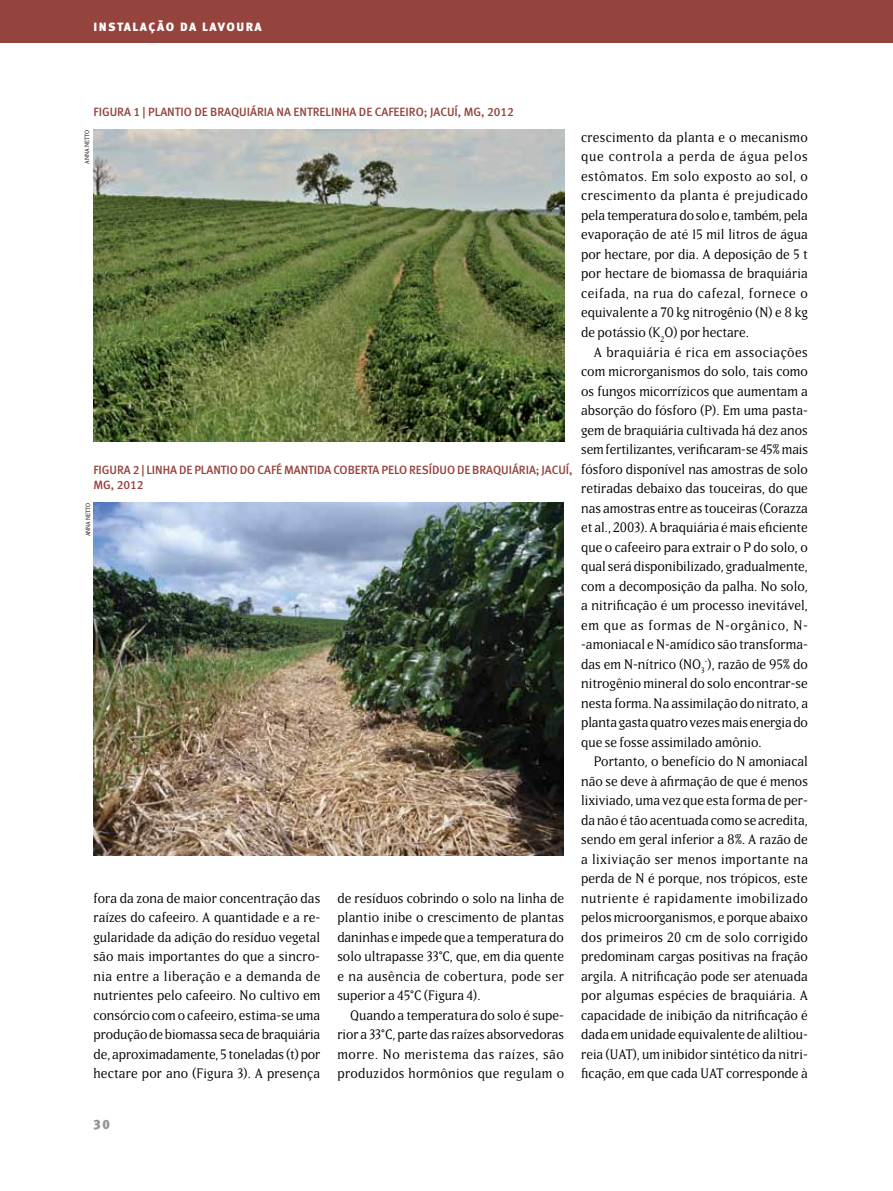
<style>
.page{position:relative;width:893px;height:1191px;background:#fff}
.page>*{position:absolute;margin:0;border:0;box-sizing:border-box;transform-origin:0 0}
.t1{font:13.5px/19.5px "Matrix Book Lining";color:#000;text-align:justify}
.t2{font:13.5px "Meta Black Caps Expert";color:#939598}
.t3{font:12px/15px "Meta Medium LF";letter-spacing:-.005em;color:#95433d}
.t4{font:12px "Meta Black Caps";letter-spacing:.125em;color:#fff}
.t5{font:6px "Matrix Book Lining";color:#000}
</style>
<div class="page">
<img style="left:94px;top:130px;width:470px;height:311px">
<img style="left:94px;top:502px;width:470px;height:353px">
<div style="left:0;top:0;width:893px;height:43px;background:#95433d"></div>
<p class="t4" style="left:93px;top:19px;width:170px">INSTALAÇÃO DA LAVOURA</p>
<p class="t3" style="left:94px;top:104px;width:422px">FIGURA 1 | PLANTIO DE BRAQUIÁRIA NA ENTRELINHA DE CAFEEIRO; JACUÍ, MG, 2012</p>
<p class="t5" style="left:84px;top:164px;width:35px;rotate:-90deg">Anna Netto</p>
<p class="t3" style="left:93px;top:462px;width:481px">FIGURA 2 | LINHA DE PLANTIO DO CAFÉ MANTIDA COBERTA PELO RESÍDUO DE BRAQUIÁRIA; JACUÍ,<br>MG, 2012</p>
<p class="t5" style="left:85px;top:536px;width:35px;rotate:-90deg">Anna Netto</p>
<p class="t1" style="left:94px;top:888px;width:228px">fora da zona de maior concentração das raízes do cafeeiro. A quantidade e a re&shy;gularidade da adição do resíduo vegetal são mais importantes do que a sincro&shy;nia entre a liberação e a demanda de nutrientes pelo cafeeiro. No cultivo em consórcio com o cafeeiro, estima-se uma produção de biomassa seca de braquiária de, aproximadamente, 5 toneladas (t) por hectare por ano (Figura 3). A presença</p>
<p class="t1" style="left:337px;top:888px;width:228px">de resíduos cobrindo o solo na linha de plantio inibe o crescimento de plantas daninhas e impede que a temperatura do solo ultrapasse 33°C, que, em dia quente e na ausência de cobertura, pode ser superior a 45°C (Figura 4).</p>
<p class="t1" style="left:337px;top:1005px;width:228px;text-indent:13px">Quando a temperatura do solo é supe&shy;rior a 33°C, parte das raízes absorvedoras morre. No meristema das raízes, são produzidos hormônios que regulam o</p>
<p class="t1" style="left:581px;top:127px;width:228px">crescimento da planta e o mecanismo que controla a perda de água pelos estômatos. Em solo exposto ao sol, o crescimento da planta é prejudicado pela temperatura do solo e, também, pela evaporação de até 15 mil litros de água por hectare, por dia. A deposição de 5 t por hectare de biomassa de braquiária ceifada, na rua do cafezal, fornece o equivalente a 70 kg nitrogênio (N) e 8 kg de potássio (K<sub>2</sub>O) por hectare.</p>
<p class="t1" style="left:581px;top:342px;width:228px;text-indent:13px">A braquiária é rica em associações com microrganismos do solo, tais como os fungos micorrízicos que aumentam a absorção do fósforo (P). Em uma pasta&shy;gem de braquiária cultivada há dez anos sem fertilizantes, verificaram-se 45% mais fósforo disponível nas amostras de solo retiradas debaixo das touceiras, do que nas amostras entre as touceiras (Corazza et al., 2003). A braquiária é mais eficiente que o cafeeiro para extrair o P do solo, o qual será disponibilizado, gradualmente, com a decomposição da palha. No solo, a nitrificação é um processo inevitável, em que as formas de N-orgânico, N--amoniacal e N-amídico são transforma&shy;das em N-nítrico (NO <sub>3</sub><sup>-</sup>), razão de 95% do nitrogênio mineral do solo encontrar-se nesta forma. Na assimilação do nitrato, a planta gasta quatro vezes mais energia do que se fosse assimilado amônio.</p>
<p class="t1" style="left:581px;top:751px;width:228px;text-indent:13px">Portanto, o benefício do N amoniacal não se deve à afirmação de que é menos lixiviado, uma vez que esta forma de per&shy;da não é tão acentuada como se acredita, sendo em geral inferior a 8%. A razão de a lixiviação ser menos importante na perda de N é porque, nos trópicos, este nutriente é rapidamente imobilizado pelos microorganismos, e porque abaixo dos primeiros 20 cm de solo corrigido predominam cargas positivas na fração argila. A nitrificação pode ser atenuada por algumas espécies de braquiária. A capacidade de inibição da nitrificação é dada em unidade equivalente de aliltiou&shy;reia (UAT), um inibidor sintético da nitri&shy;ficação, em que cada UAT corresponde à</p>
<p class="t2" style="left:93px;top:1116px;width:18px">30</p>
</div>
